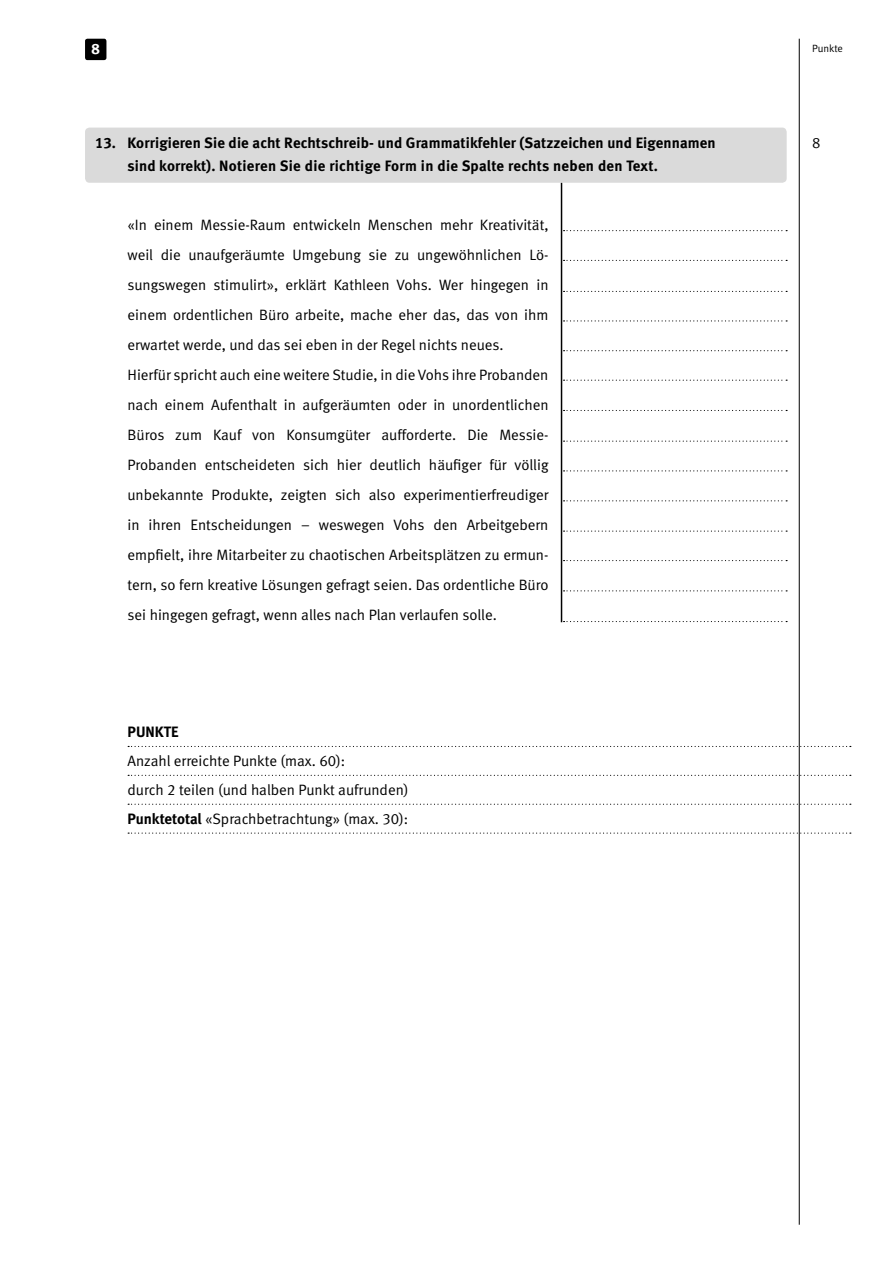
<style>
.page{position:relative;width:893px;height:1263px;background:#fff}
.page>*{position:absolute;margin:0;border:0;box-sizing:border-box;transform-origin:0 0}
.Titel_03{font:15px/30px "Meta Normal LF";color:#000;text-align:justify}
.Titel_03-2{font:15px "Meta Bold LF";letter-spacing:.01em;color:#000}
.Titel_01{font:700 15px "Meta";color:#000}
.t1{font:15px "Meta Bold LF";color:#fff}
.t2{font:10.5px "Meta Normal LF";letter-spacing:-.005em;color:#000}
.s1{font-family:"Meta Bold LF"}
</style>
<div class="page">
<div style="left:85px;top:39px;width:21px;height:21px;background:#000;border-radius:2px"></div>
<hr style="left:799px;top:39px;width:1px;height:1186px;background:#000">
<div style="left:85px;top:128px;width:702px;height:55px;background:#dadada;border-radius:4px"></div>
<svg style="left:128px;top:746px;width:723px;height:1px"></svg>
<svg style="left:128px;top:775px;width:723px;height:1px"></svg>
<svg style="left:128px;top:804px;width:723px;height:1px"></svg>
<svg style="left:128px;top:832px;width:723px;height:2px"></svg>
<svg style="left:564px;top:230px;width:223px;height:1px"></svg>
<svg style="left:564px;top:260px;width:223px;height:1px"></svg>
<svg style="left:564px;top:291px;width:223px;height:1px"></svg>
<svg style="left:564px;top:320px;width:223px;height:1px"></svg>
<svg style="left:564px;top:350px;width:223px;height:1px"></svg>
<svg style="left:564px;top:530px;width:223px;height:2px"></svg>
<svg style="left:564px;top:380px;width:223px;height:1px"></svg>
<svg style="left:564px;top:560px;width:223px;height:1px"></svg>
<svg style="left:564px;top:410px;width:223px;height:1px"></svg>
<svg style="left:564px;top:590px;width:223px;height:1px"></svg>
<svg style="left:564px;top:441px;width:223px;height:1px"></svg>
<svg style="left:564px;top:621px;width:223px;height:1px"></svg>
<svg style="left:564px;top:470px;width:223px;height:1px"></svg>
<svg style="left:564px;top:500px;width:223px;height:1px"></svg>
<hr style="left:561px;top:183px;width:1px;height:439px;background:#000">
<p class="t1" style="left:91px;top:40px;width:10px">8</p>
<p class="t2" style="left:812px;top:43px;width:32px">Punkte</p>
<p class="Titel_03-2" style="left:95px;top:134px;width:622px">13. Korrigieren Sie die acht Rechtschreib- und Grammatikfehler (Satzzeichen und Eigennamen</p>
<p class="Titel_03" style="left:812px;top:128px;width:10px">8</p>
<p class="Titel_03-2" style="left:128px;top:157px;width:532px">sind korrekt). Notieren Sie die richtige Form in die Spalte rechts neben den Text.</p>
<p class="Titel_03" style="left:128px;top:209px;width:422px">«In einem Messie-Raum entwickeln Menschen mehr Kreativität, weil die unaufgeräumte Umgebung sie zu ungewöhnlichen Lö&shy;sungswegen stimulirt», erklärt Kathleen Vohs. Wer hingegen in einem ordentlichen Büro arbeite, mache eher das, das von ihm erwartet werde, und das sei eben in der Regel nichts neues.</p>
<p class="Titel_03" style="left:128px;top:359px;width:422px">Hierfür spricht auch eine weitere Studie, in die Vohs ihre Probanden nach einem Aufenthalt in aufgeräumten oder in unordentlichen Büros zum Kauf von Konsumgüter aufforderte. Die Messie-Probanden entscheideten sich hier deutlich häufiger für völlig unbekannte Produkte, zeigten sich also experimentierfreudiger in ihren Entscheidungen – weswegen Vohs den Arbeitgebern empfielt, ihre Mitarbeiter zu chaotischen Arbeitsplätzen zu ermun&shy;tern, so fern kreative Lösungen gefragt seien. Das ordentliche Büro sei hingegen gefragt, wenn alles nach Plan verlaufen solle.</p>
<p class="Titel_01" style="left:128px;top:723px;width:52px">PUNKTE</p>
<p class="Titel_03" style="left:128px;top:746px;width:219px">Anzahl erreichte Punkte (max. 60):</p>
<p class="Titel_03" style="left:128px;top:775px;width:282px">durch 2 teilen (und halben Punkt aufrunden)</p>
<p class="Titel_03" style="left:128px;top:804px;width:282px"><span class="s1">Punktetotal</span> «Sprachbetrachtung» (max. 30):</p>
</div>
